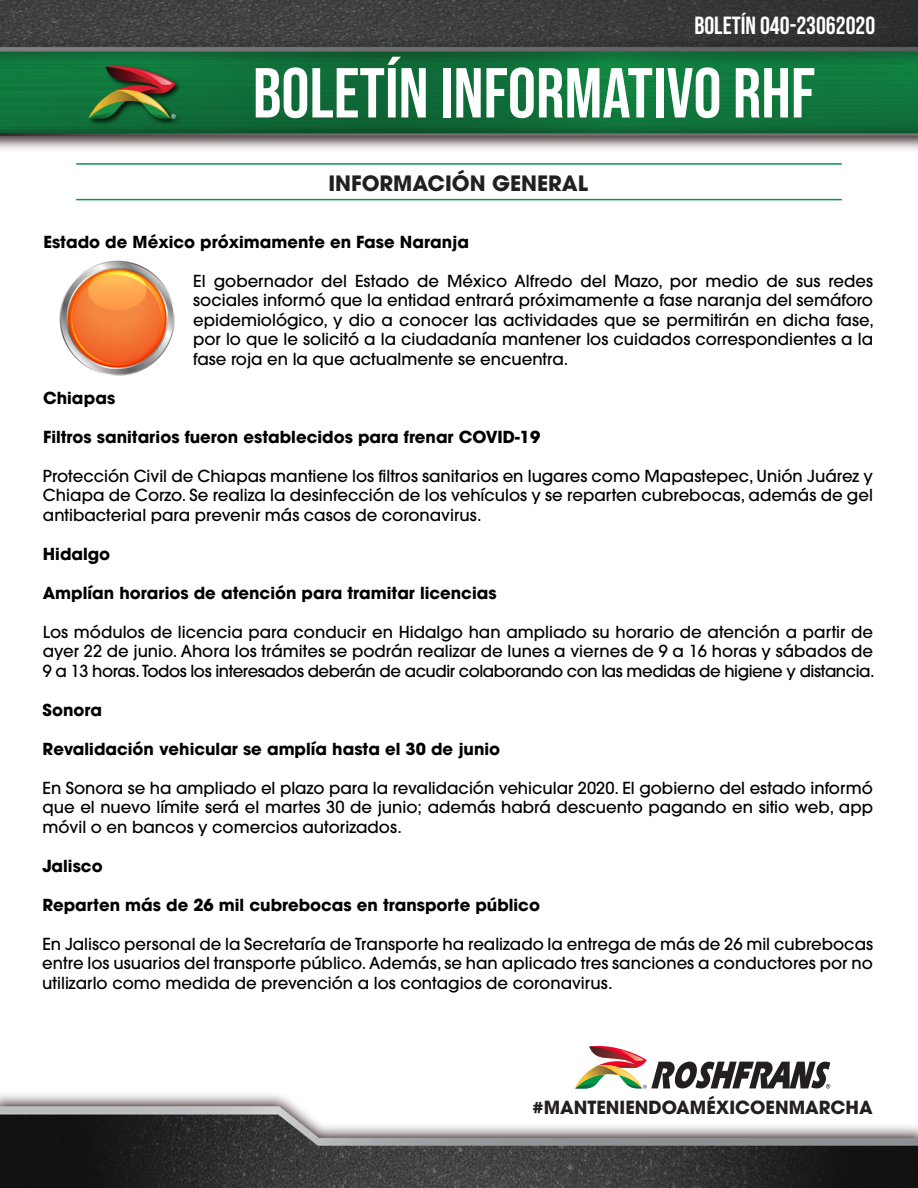
<style>
.page{position:relative;width:918px;height:1188px;background:#fff}
.page>*{position:absolute;margin:0;border:0;box-sizing:border-box;transform-origin:0 0}
.t1{font:70.5px "Bebas Neue";color:#fff}
.t2{font:24.75px "Bebas Neue";color:#fff}
.t3{font:700 21px "Avant Garde";color:#231f20}
.t4{font:700 18px "Avant Garde";color:#231f20}
.t5{font:500 16.5px/19.5px "Avant Garde";color:#000;text-align:justify}
.t6{font:700 16.5px "Avant Garde";color:#000}
</style>
<div class="page">
<svg style="left:575px;top:1045px;width:255px;height:43px"></svg>
<img style="left:0;top:1094px;width:918px;height:94px">
<img style="left:0;top:0;width:918px;height:150px">
<svg style="left:61px;top:262px;width:113px;height:113px"></svg>
<svg style="left:68px;top:269px;width:99px;height:99px"></svg>
<hr style="left:76px;top:163px;width:766px;height:2px;background:#009847">
<hr style="left:76px;top:199px;width:766px;height:1px;background:#009847">
<h2 class="t2" style="left:694px;top:11px;width:182px">BOLETÍN 040-23062020</h2>
<h1 class="t1" style="left:253px;top:53px;width:564px">BOLETÍN INFORMATIVO RHF</h1>
<p class="t3" style="left:328px;top:169px;width:261px">INFORMACIÓN GENERAL</p>
<p class="t6" style="left:43px;top:231px;width:427px">Estado de México próximamente en Fase Naranja</p>
<p class="t5" style="left:193px;top:271px;width:683px">El gobernador del Estado de México Alfredo del Mazo, por medio de sus redes sociales informó que la entidad entrará próximamente a fase naranja del semáforo epidemiológico, y dio a conocer las actividades que se permitirán en dicha fase, por lo que le solicitó a la ciudadanía mantener los cuidados correspondientes a la fase roja en la que actualmente se encuentra.</p>
<p class="t6" style="left:43px;top:387px;width:74px">Chiapas</p>
<p class="t6" style="left:43px;top:426px;width:499px">Filtros sanitarios fueron establecidos para frenar COVID-19</p>
<p class="t5" style="left:43px;top:466px;width:832px">Protección Civil de Chiapas mantiene los filtros sanitarios en lugares como Mapastepec, Unión Juárez y Chiapa de Corzo. Se realiza la desinfección de los vehículos y se reparten cubrebocas, además de gel antibacterial para prevenir más casos de coronavirus.</p>
<p class="t6" style="left:43px;top:543px;width:69px">Hidalgo</p>
<p class="t6" style="left:43px;top:582px;width:455px">Amplían horarios de atención para tramitar licencias</p>
<p class="t5" style="left:43px;top:622px;width:834px">Los módulos de licencia para conducir en Hidalgo han ampliado su horario de atención a partir de ayer 22 de junio. Ahora los trámites se podrán realizar de lunes a viernes de 9 a 16 horas y sábados de 9 a 13 horas. Todos los interesados deberán de acudir colaborando con las medidas de higiene y distancia.</p>
<p class="t6" style="left:43px;top:699px;width:61px">Sonora</p>
<p class="t6" style="left:43px;top:738px;width:459px">Revalidación vehicular se amplía hasta el 30 de junio</p>
<p class="t5" style="left:42px;top:778px;width:832px">En Sonora se ha ampliado el plazo para la revalidación vehicular 2020. El gobierno del estado informó que el nuevo límite será el martes 30 de junio; además habrá descuento pagando en sitio web, app móvil o en bancos y comercios autorizados.</p>
<p class="t6" style="left:42px;top:855px;width:62px">Jalisco</p>
<p class="t6" style="left:42px;top:894px;width:499px">Reparten más de 26 mil cubrebocas en transporte público</p>
<p class="t5" style="left:42px;top:934px;width:832px">En Jalisco personal de la Secretaría de Transporte ha realizado la entrega de más de 26 mil cubrebocas entre los usuarios del transporte público. Además, se han aplicado tres sanciones a conductores por no utilizarlo como medida de prevención a los contagios de coronavirus.</p>
<p class="t4" style="left:533px;top:1095px;width:342px">#MANTENIENDOAMÉXICOENMARCHA</p>
</div>
